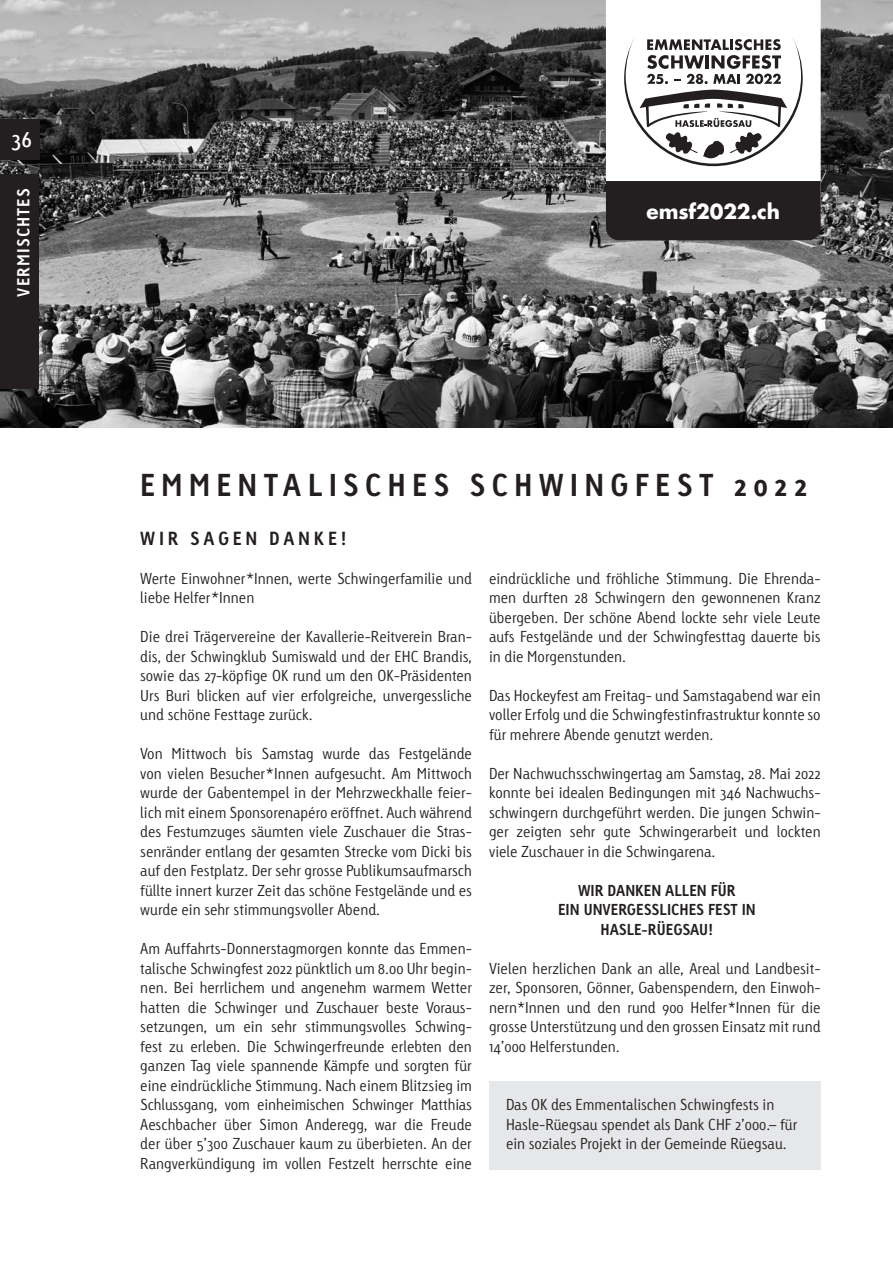
<style>
.page{position:relative;width:893px;height:1263px;background:#fff}
.page>*{position:absolute;margin:0;border:0;box-sizing:border-box;transform-origin:0 0}
.t1{font:700 30px "Linotype Tetria";letter-spacing:.2em;color:#231f20}
.t2{font:22.5px "Linotype Tetria";color:#fff}
.t3{font:700 20.1px "Futura";letter-spacing:-.01em;color:#fff}
.t4{font:700 18px "Linotype Tetria";letter-spacing:.205em;color:#231f20}
.t5{font:700 16.5px "Linotype Tetria";letter-spacing:.075em;color:#fff}
.t6{font:300 15px/19.5px "Linotype Tetria";color:#231f20;text-align:justify}
.t7{font:700 15px/19.5px "Linotype Tetria";color:#231f20;text-align:center}
</style>
<div class="page">
<img style="left:0;top:0;width:893px;height:428px">
<div style="left:0;top:119px;width:39px;height:40px;background:#231f20"></div>
<div style="left:0;top:174px;width:39px;height:215px;background:#231f20"></div>
<div style="left:489px;top:1081px;width:332px;height:88px;background:#e6e7e9"></div>
<svg style="left:606px;top:0;width:215px;height:181px"></svg>
<div style="left:606px;top:181px;width:215px;height:59px;background:#231f20"></div>
<svg style="left:624px;top:36px;width:179px;height:130px"></svg>
<h2 class="t2" style="left:12px;top:125px;width:22px">36</h2>
<p class="t5" style="left:13px;top:297px;width:110px;rotate:-90deg">VERMISCHTES</p>
<h3 class="t3" style="left:647px;top:197px;width:135px">emsf2022.ch</h3>
<h1 class="t1" style="left:140px;top:466px;width:669px">EMMENTALISCHES SCHWINGFEST 2022</h1>
<p class="t4" style="left:140px;top:527px;width:208px">WIR SAGEN DANKE!</p>
<p class="t6" style="left:140px;top:569px;width:333px">Werte Einwohner*Innen, werte Schwingerfamilie und liebe Helfer*Innen</p>
<p class="t6" style="left:140px;top:627px;width:333px">Die drei Trägervereine der Kavallerie-Reitverein Bran&shy;dis, der Schwingklub Sumiswald und der EHC Brandis, sowie das 27-köpfige OK rund um den OK-Präsidenten Urs Buri blicken auf vier erfolgreiche, unvergessliche und schöne Festtage zurück.</p>
<p class="t6" style="left:140px;top:744px;width:333px">Von Mittwoch bis Samstag wurde das Festgelände von vielen Besucher*Innen aufgesucht. Am Mittwoch wurde der Gabentempel in der Mehrzweckhalle feier&shy;lich mit einem Sponsorenapéro eröffnet. Auch während des Festumzuges säumten viele Zuschauer die Stras&shy;senränder entlang der gesamten Strecke vom Dicki bis auf den Festplatz. Der sehr grosse Publikumsaufmarsch füllte innert kurzer Zeit das schöne Festgelände und es wurde ein sehr stimmungsvoller Abend.</p>
<p class="t6" style="left:140px;top:939px;width:333px">Am Auffahrts-Donnerstagmorgen konnte das Emmen&shy;talische Schwingfest 2022 pünktlich um 8.00 Uhr begin&shy;nen. Bei herrlichem und angenehm warmem Wetter hatten die Schwinger und Zuschauer beste Voraus&shy;setzungen, um ein sehr stimmungsvolles Schwing&shy;fest zu erleben. Die Schwingerfreunde erlebten den ganzen Tag viele spannende Kämpfe und sorgten für eine eindrückliche Stimmung. Nach einem Blitzsieg im Schlussgang, vom einheimischen Schwinger Matthias Aeschbacher über Simon Anderegg, war die Freude der über 5’300 Zuschauer kaum zu überbieten. An der Rangverkündigung im vollen Festzelt herrschte eine</p>
<p class="t6" style="left:489px;top:569px;width:333px">eindrückliche und fröhliche Stimmung. Die Ehrenda&shy;men durften 28 Schwingern den gewonnenen Kranz übergeben. Der schöne Abend lockte sehr viele Leute aufs Festgelände und der Schwingfesttag dauerte bis in die Morgenstunden.</p>
<p class="t6" style="left:489px;top:686px;width:333px">Das Hockeyfest am Freitag- und Samstagabend war ein voller Erfolg und die Schwingfestinfrastruktur konnte so für mehrere Abende genutzt werden.</p>
<p class="t6" style="left:489px;top:764px;width:333px">Der Nachwuchsschwingertag am Samstag, 28. Mai 2022 konnte bei idealen Bedingungen mit 346 Nachwuchs&shy;schwingern durchgeführt werden. Die jungen Schwin&shy;ger zeigten sehr gute Schwingerarbeit und lockten viele Zuschauer in die Schwingarena.</p>
<p class="t7" style="left:558px;top:881px;width:199px">WIR DANKEN ALLEN FÜR<br>EIN UNVERGESSLICHES FEST IN<br>HASLE-RÜEGSAU!</p>
<p class="t6" style="left:489px;top:959px;width:333px">Vielen herzlichen Dank an alle, Areal und Landbesit&shy;zer, Sponsoren, Gönner, Gabenspendern, den Einwoh&shy;nern*Innen und den rund 900 Helfer*Innen für die grosse Unterstützung und den grossen Einsatz mit rund 14’000 Helferstunden.</p>
<p class="t6" style="left:506px;top:1095px;width:293px;text-align:left">Das OK des Emmentalischen Schwingfests in<br>Hasle-Rüegsau spendet als Dank CHF 2’000.– für ein soziales Projekt in der Gemeinde Rüegsau.</p>
</div>
